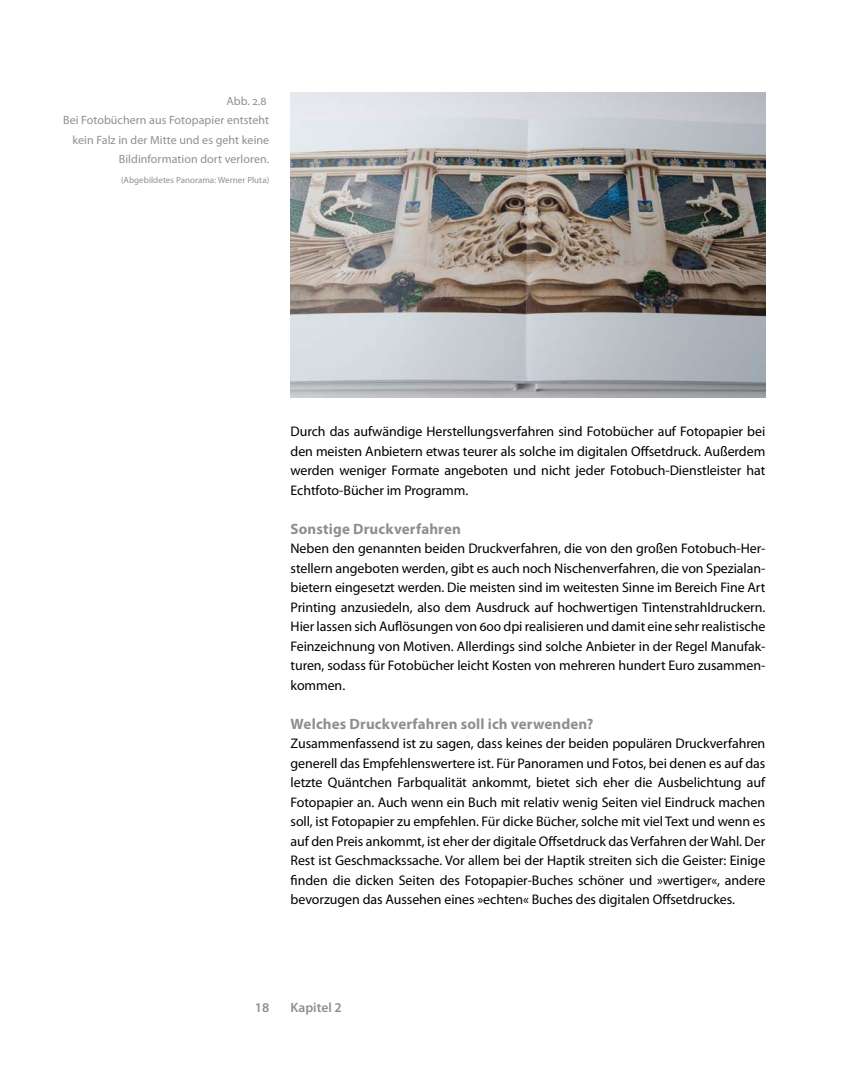
<style>
.page{position:relative;width:864px;height:1080px;background:#fff}
.page>*{position:absolute;margin:0;border:0;box-sizing:border-box;transform-origin:0 0}
.t1{font:700 15px "Myriad Pro";letter-spacing:.01em;color:#8d9091}
.t2{font:13.95px/19.5px "Myriad Pro";letter-spacing:-.005em;color:#000;text-align:justify}
.t3{font:600 13.5px "Myriad Pro";color:#8d9091}
.t4{font:12px/19.5px "Myriad Pro";letter-spacing:.005em;color:#8d9091;text-align:right}
.t5{font:9px "Myriad Pro";letter-spacing:.005em;color:#8d9091}
</style>
<div class="page">
<img style="left:291px;top:93px;width:474px;height:304px">
<p class="t4" style="left:63px;top:91px;width:208px">Abb. 2.8<br>Bei Fotobüchern aus Fotopapier entsteht kein Falz in der Mitte und es geht keine<br>Bildinformation dort verloren.</p>
<p class="t5" style="left:121px;top:174px;width:150px">(Abgebildetes Panorama: Werner Pluta)</p>
<p class="t2" style="left:291px;top:421px;width:476px">Durch das aufwändige Herstellungsverfahren sind Fotobücher auf Fotopapier bei den meisten Anbietern etwas teurer als solche im digitalen Offsetdruck. Außerdem werden weniger Formate angeboten und nicht jeder Fotobuch-Dienstleister hat Echtfoto-Bücher im Programm.</p>
<p class="t1" style="left:291px;top:519px;width:172px">Sonstige Druckverfahren</p>
<p class="t2" style="left:291px;top:538px;width:476px">Neben den genannten beiden Druckverfahren, die von den großen Fotobuch-Her&shy;stellern angeboten werden, gibt es auch noch Nischenverfahren, die von Spezialan&shy;bietern eingesetzt werden. Die meisten sind im weitesten Sinne im Bereich Fine Art Printing anzusiedeln, also dem Ausdruck auf hochwertigen Tintenstrahldruckern.<br>Hier lassen sich Auflösungen von 600 dpi realisieren und damit eine sehr realistische Feinzeichnung von Motiven. Allerdings sind solche Anbieter in der Regel Manufak&shy;turen, sodass für Fotobücher leicht Kosten von mehreren hundert Euro zusammen&shy;kommen.</p>
<p class="t1" style="left:291px;top:714px;width:305px">Welches Druckverfahren soll ich verwenden?</p>
<p class="t2" style="left:291px;top:733px;width:476px">Zusammenfassend ist zu sagen, dass keines der beiden populären Druckverfahren generell das Empfehlenswertere ist. Für Panoramen und Fotos, bei denen es auf das letzte Quäntchen Farbqualität ankommt, bietet sich eher die Ausbelichtung auf Fotopapier an. Auch wenn ein Buch mit relativ wenig Seiten viel Eindruck machen soll, ist Fotopapier zu empfehlen. Für dicke Bücher, solche mit viel Text und wenn es auf den Preis ankommt, ist eher der digitale Offsetdruck das Verfahren der Wahl. Der Rest ist Geschmackssache. Vor allem bei der Haptik streiten sich die Geister: Einige finden die dicken Seiten des Fotopapier-Buches schöner und »wertiger«, andere bevorzugen das Aussehen eines »echten« Buches des digitalen Offsetdruckes.</p>
<p class="t3" style="left:255px;top:999px;width:16px">18</p>
<p class="t3" style="left:291px;top:999px;width:53px">Kapitel 2</p>
</div>
